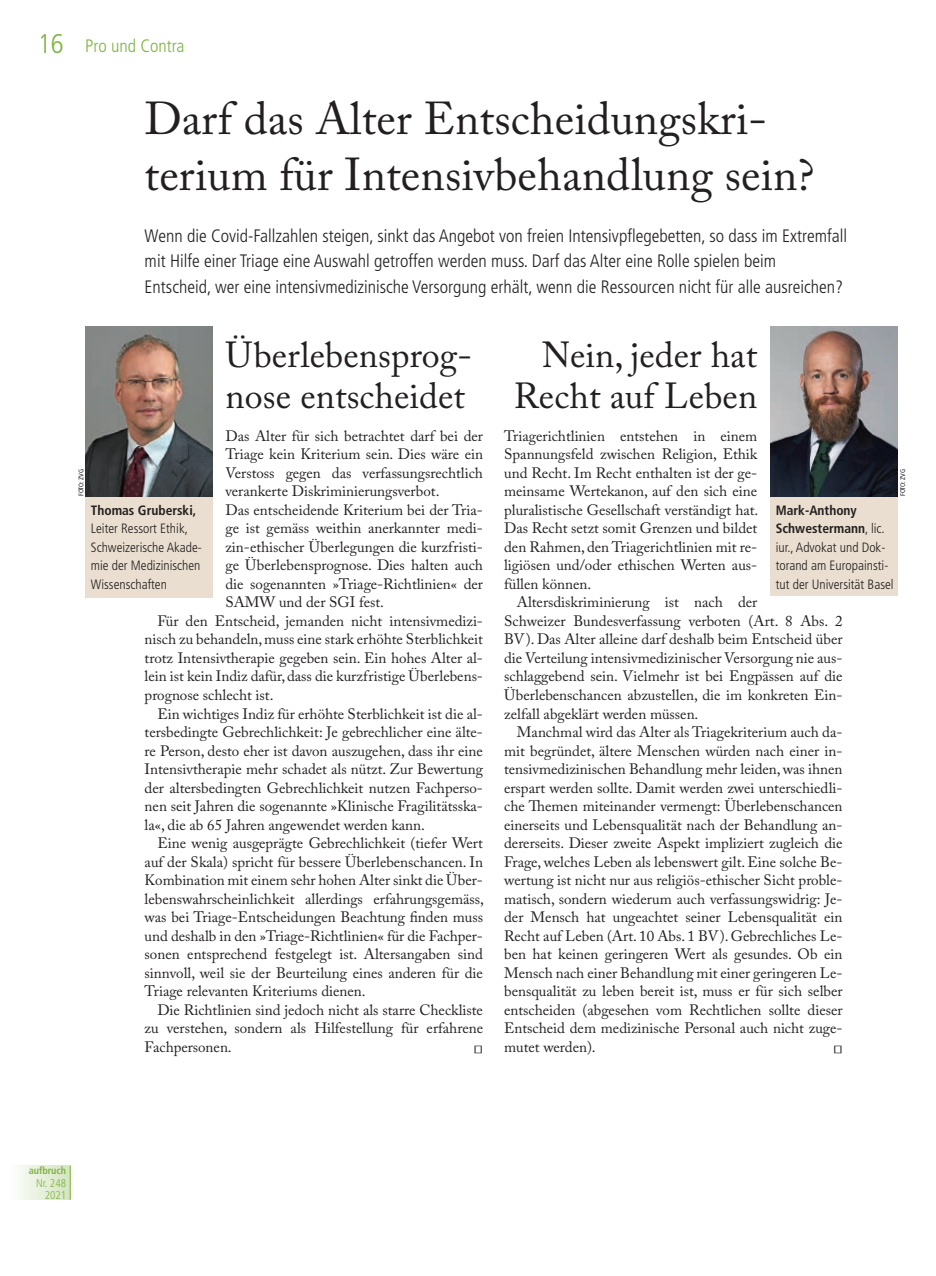
<style>
.page{position:relative;width:936px;height:1276px;background:#fff}
.page>*{position:absolute;margin:0;border:0;box-sizing:border-box;transform-origin:0 0}
.t1{font:45.75px/55.5px "Adobe Caslon Pro";letter-spacing:.005em;color:#231f20}
.t2{font:36px/40.5px "Adobe Caslon Pro";letter-spacing:.005em;color:#231f20}
.t3{font:300 condensed 18px/25.5px "Frutiger LT Std";color:#231f20}
.t4{font:300 condensed 18px "Frutiger LT Std";color:#7eb441}
.t5{font:15px/18.5px "Adobe Caslon Pro";color:#231f20;text-align:justify}
.t6{font:300 condensed 13.5px/18.5px "Frutiger LT Std";color:#231f20}
.t7{font:700 condensed 13.5px "Frutiger LT Std";color:#231f20}
.t8{font:300 condensed 11.25px/12.8px "Frutiger LT Std";color:#7eb441;text-align:right}
.t9{font:700 condensed 10.2px "Frutiger LT Std";letter-spacing:-.005em;color:#7eb441}
.t10{font:condensed 6.75px "Frutiger LT Std";letter-spacing:-.02em;color:#231f20}
.s1{font-size:27px}
.s2{font-weight:700}
</style>
<div class="page">
<div style="left:11px;top:1165px;width:59px;height:34px;background:linear-gradient(to right,#fcfefc,#d4e4bf)"></div>
<hr style="left:70px;top:1165px;width:1px;height:34px;background:#7eb441">
<div style="left:85px;top:326px;width:128px;height:271px;background:#e9decf"></div>
<div style="left:770px;top:326px;width:127px;height:269px;background:#e9decf"></div>
<img style="left:85px;top:326px;width:128px;height:170px">
<img style="left:770px;top:326px;width:127px;height:170px">
<p class="t4" style="left:38px;top:36px;width:148px"><span class="s1">16</span> Pro und Contra</p>
<h1 class="t1" style="left:145px;top:91px;width:671px">Darf das Alter Entscheidungskri&shy;terium für Intensivbehandlung sein?</h1>
<p class="t3" style="left:145px;top:223px;width:704px">Wenn die Covid-Fallzahlen steigen, sinkt das Angebot von freien Intensivpflegebetten, so dass im Extremfall mit Hilfe einer Triage eine Auswahl getroffen werden muss. Darf das Alter eine Rolle spielen beim<br>Entscheid, wer eine intensivmedizinische Versorgung erhält, wenn die Ressourcen nicht für alle ausreichen?</p>
<h2 class="t2" style="left:225px;top:334px;width:248px">Überlebensprog&shy;nose entscheidet</h2>
<h2 class="t2" style="left:513px;top:334px;width:245px;text-align:right">Nein, jeder hat<br>Recht auf Leben</h2>
<p class="t5" style="left:504px;top:426px;width:256px">Triagerichtlinien entstehen in einem Spannungsfeld zwischen Religion, Ethik und Recht. Im Recht enthalten ist der ge&shy;meinsame Wertekanon, auf den sich eine pluralistische Gesellschaft verständigt hat.<br>Das Recht setzt somit Grenzen und bildet den Rahmen, den Triagerichtlinien mit re&shy;ligiösen und/oder ethischen Werten aus&shy;füllen können.</p>
<p class="t5" style="left:504px;top:593px;width:340px;text-align:left;text-indent:13px">Altersdiskriminierung ist nach der<br>Schweizer Bundesverfassung verboten (Art. 8 Abs. 2<br>BV). Das Alter alleine darf deshalb beim Entscheid über die Verteilung intensivmedizinischer Versorgung nie aus&shy;schlaggebend sein. Vielmehr ist bei Engpässen auf die Überlebenschancen abzustellen, die im konkreten Ein&shy;zelfall abgeklärt werden müssen.</p>
<p class="t5" style="left:504px;top:722px;width:340px;text-indent:13px">Manchmal wird das Alter als Triagekriterium auch da&shy;mit begründet, ältere Menschen würden nach einer in&shy;tensivmedizinischen Behandlung mehr leiden, was ihnen erspart werden sollte. Damit werden zwei unterschiedli&shy;che Themen miteinander vermengt: Überlebenschancen einerseits und Lebensqualität nach der Behandlung an&shy;dererseits. Dieser zweite Aspekt impliziert zugleich die Frage, welches Leben als lebenswert gilt. Eine solche Be&shy;wertung ist nicht nur aus religiös-ethischer Sicht proble&shy;matisch, sondern wiederum auch verfassungswidrig: Je&shy;der Mensch hat ungeachtet seiner Lebensqualität ein Recht auf Leben (Art. 10 Abs. 1 BV). Gebrechliches Le&shy;ben hat keinen geringeren Wert als gesundes. Ob ein Mensch nach einer Behandlung mit einer geringeren Le&shy;bensqualität zu leben bereit ist, muss er für sich selber entscheiden (abgesehen vom Rechtlichen sollte dieser Entscheid dem medizinische Personal auch nicht zuge&shy;mutet werden).</p>
<p class="t5" style="left:225px;top:426px;width:259px">Das Alter für sich betrachtet darf bei der</p>
<p class="t5" style="left:225px;top:445px;width:259px">Triage kein Kriterium sein. Dies wäre ein</p>
<p class="t5" style="left:225px;top:463px;width:259px">Verstoss gegen das verfassungsrechtlich</p>
<p class="t5" style="left:225px;top:482px;width:215px">verankerte Diskriminierungsverbot.</p>
<p class="t5" style="left:225px;top:500px;width:259px">Das entscheidende Kriterium bei der Tria-</p>
<p class="t5" style="left:225px;top:519px;width:259px">ge ist gemäss weithin anerkannter medi-</p>
<p class="t5" style="left:225px;top:537px;width:259px">zin-ethischer Überlegungen die kurzfristi-</p>
<p class="t5" style="left:225px;top:556px;width:259px">ge Überlebensprognose. Dies halten auch</p>
<p class="t5" style="left:225px;top:574px;width:259px">die sogenannten »Triage-Richtlinien« der</p>
<p class="t5" style="left:225px;top:593px;width:160px">SAMW und der SGI fest.</p>
<p class="t5" style="left:157px;top:611px;width:327px">Für den Entscheid, jemanden nicht intensivmedizi-</p>
<p class="t5" style="left:145px;top:630px;width:340px">nisch zu behandeln, muss eine stark erhöhte Sterblichkeit</p>
<p class="t5" style="left:145px;top:648px;width:340px">trotz Intensivtherapie gegeben sein. Ein hohes Alter al-</p>
<p class="t5" style="left:145px;top:667px;width:340px">lein ist kein Indiz dafür, dass die kurzfristige Überlebens-</p>
<p class="t5" style="left:145px;top:685px;width:130px">prognose schlecht ist.</p>
<p class="t5" style="left:157px;top:704px;width:327px">Ein wichtiges Indiz für erhöhte Sterblichkeit ist die al-</p>
<p class="t5" style="left:145px;top:722px;width:340px">tersbedingte Gebrechlichkeit: Je gebrechlicher eine älte-</p>
<p class="t5" style="left:145px;top:741px;width:340px">re Person, desto eher ist davon auszugehen, dass ihr eine</p>
<p class="t5" style="left:145px;top:759px;width:340px">Intensivtherapie mehr schadet als nützt. Zur Bewertung</p>
<p class="t5" style="left:145px;top:778px;width:340px">der altersbedingten Gebrechlichkeit nutzen Fachperso-</p>
<p class="t5" style="left:145px;top:796px;width:340px">nen seit Jahren die sogenannte »Klinische Fragilitätsska-</p>
<p class="t5" style="left:145px;top:815px;width:282px">la«, die ab 65 Jahren angewendet werden kann.</p>
<p class="t5" style="left:157px;top:833px;width:327px">Eine wenig ausgeprägte Gebrechlichkeit (tiefer Wert</p>
<p class="t5" style="left:145px;top:852px;width:340px">auf der Skala) spricht für bessere Überlebenschancen. In</p>
<p class="t5" style="left:145px;top:870px;width:340px">Kombination mit einem sehr hohen Alter sinkt die Über-</p>
<p class="t5" style="left:145px;top:889px;width:341px">lebenswahrscheinlichkeit allerdings erfahrungsgemäss,</p>
<p class="t5" style="left:145px;top:907px;width:340px">was bei Triage-Entscheidungen Beachtung finden muss</p>
<p class="t5" style="left:145px;top:926px;width:340px">und deshalb in den »Triage-Richtlinien« für die Fachper-</p>
<p class="t5" style="left:145px;top:944px;width:340px">sonen entsprechend festgelegt ist. Altersangaben sind</p>
<p class="t5" style="left:145px;top:963px;width:340px">sinnvoll, weil sie der Beurteilung eines anderen für die</p>
<p class="t5" style="left:145px;top:981px;width:222px">Triage relevanten Kriteriums dienen.</p>
<p class="t5" style="left:157px;top:1000px;width:327px">Die Richtlinien sind jedoch nicht als starre Checkliste</p>
<p class="t5" style="left:145px;top:1018px;width:340px">zu verstehen, sondern als Hilfestellung für erfahrene</p>
<p class="t5" style="left:145px;top:1037px;width:89px">Fachpersonen.</p>
<p class="t10" style="left:77px;top:496px;width:29px;rotate:-90deg">FOTO: ZVG</p>
<p class="t10" style="left:898px;top:496px;width:29px;rotate:-90deg">FOTO: ZVG</p>
<p class="t7" style="left:91px;top:502px;width:107px">Thomas Gruberski,</p>
<p class="t6" style="left:91px;top:520px;width:112px">Leiter Ressort Ethik,<br>Schweizerische Akade&shy;mie der Medizinischen<br>Wissenschaften</p>
<p class="t6" style="left:775px;top:501px;width:119px"><span class="s2">Mark-Anthony<br>Schwestermann</span>, lic. iur., Advokat und Dok&shy;torand am Europainsti&shy;tut der Universität Basel</p>
<p class="t9" style="left:29px;top:1164px;width:39px">aufbruch</p>
<p class="t8" style="left:36px;top:1176px;width:31px">Nr. 248<br>2021</p>
</div>
